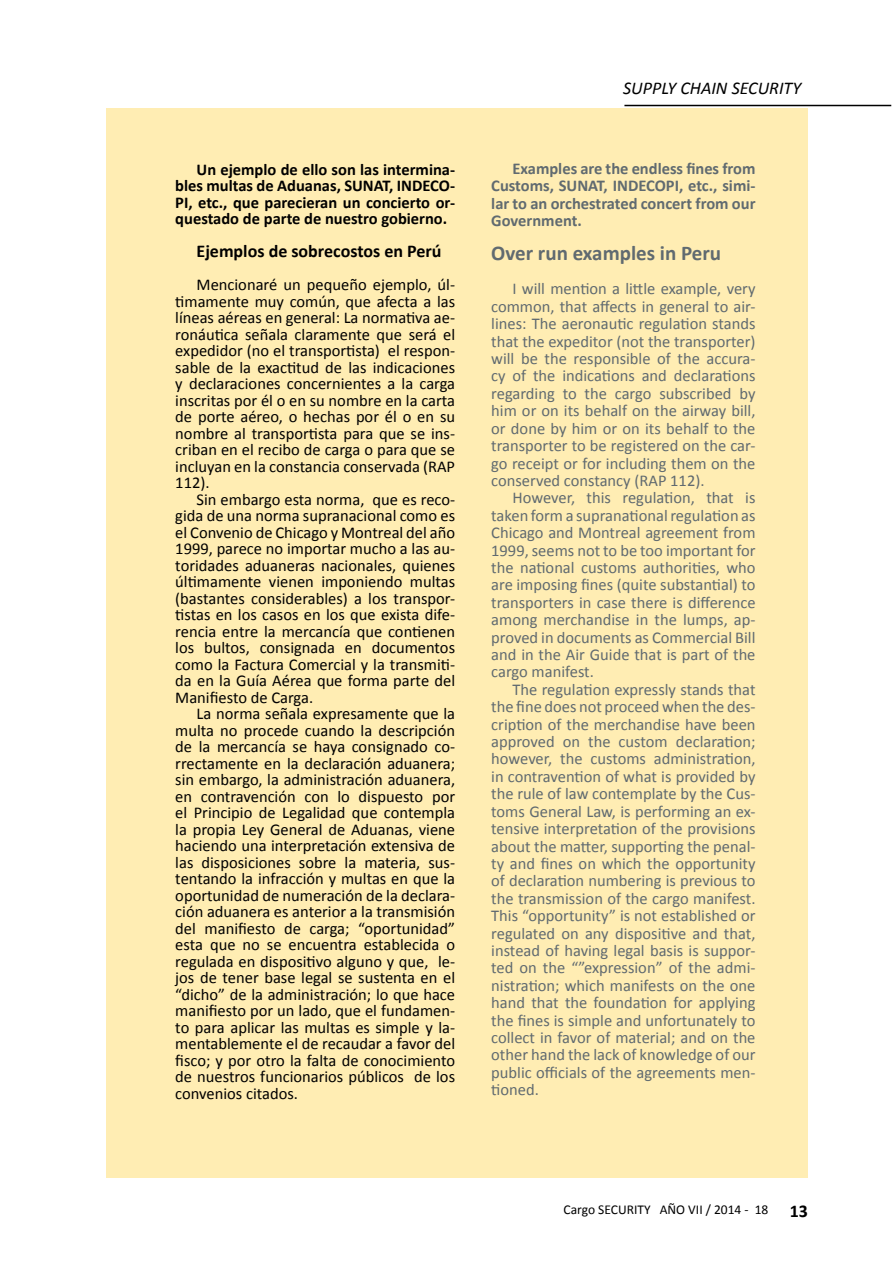
<style>
.page{position:relative;width:893px;height:1263px;background:#fff}
.page>*{position:absolute;margin:0;border:0;box-sizing:border-box;transform-origin:0 0}
.t1{font:700 21px "Calibri";color:#606a70}
.t2{font:700 18px "Calibri";color:#000}
.t3{font:italic 18px "Calibri";color:#000}
.t4{font:16.5px/16.5px "Calibri";color:#000;text-align:justify}
.t5{font:16.5px/17.4px "Calibri";color:#606a70;text-align:justify}
.t6{font:700 16.5px/16.5px "Calibri";color:#000;text-align:justify}
.t7{font:700 16.5px/17.1px "Calibri";color:#606a70;text-align:justify}
.t8{font:13.5px "Calibri";color:#000}
.s1{font-weight:700;font-size:18px}
</style>
<div class="page">
<div style="left:106px;top:108px;width:702px;height:1070px;background:#ffedb3"></div>
<hr style="left:624px;top:105px;width:267px;height:1px;background:#000">
<p class="t6" style="left:175px;top:161px;width:281px;text-indent:21px">Un ejemplo de ello son las intermina&shy;bles multas de Aduanas, SUNAT, INDECO-PI, etc., que parecieran un concierto or&shy;questado de parte de nuestro gobierno.</p>
<p class="t2" style="left:197px;top:240px;width:246px">Ejemplos de sobrecostos en Perú</p>
<p class="t4" style="left:175px;top:277px;width:281px;text-indent:21px">Mencionaré un pequeño ejemplo, úl&shy;timamente muy común, que afecta a las líneas aéreas en general: La normativa ae&shy;ronáutica señala claramente que será el expedidor (no el transportista) el respon&shy;sable de la exactitud de las indicaciones y declaraciones concernientes a la carga inscritas por él o en su nombre en la carta de porte aéreo, o hechas por él o en su nombre al transportista para que se ins&shy;criban en el recibo de carga o para que se incluyan en la constancia conservada (RAP 112).</p>
<p class="t4" style="left:175px;top:491px;width:281px;text-indent:21px">Sin embargo esta norma, que es reco&shy;gida de una norma supranacional como es el Convenio de Chicago y Montreal del año 1999, parece no importar mucho a las au&shy;toridades aduaneras nacionales, quienes últimamente vienen imponiendo multas (bastantes considerables) a los transpor&shy;tistas en los casos en los que exista dife&shy;rencia entre la mercancía que contienen los bultos, consignada en documentos como la Factura Comercial y la transmiti&shy;da en la Guía Aérea que forma parte del Manifiesto de Carga.</p>
<p class="t4" style="left:175px;top:706px;width:281px;text-indent:21px">La norma señala expresamente que la multa no procede cuando la descripción de la mercancía se haya consignado co&shy;rrectamente en la declaración aduanera; sin embargo, la administración aduanera, en contravención con lo dispuesto por el Principio de Legalidad que contempla la propia Ley General de Aduanas, viene haciendo una interpretación extensiva de las disposiciones sobre la materia, sus&shy;tentando la infracción y multas en que la oportunidad de numeración de la declara&shy;ción aduanera es anterior a la transmisión del manifiesto de carga; “oportunidad” esta que no se encuentra establecida o regulada en dispositivo alguno y que, le&shy;jos de tener base legal se sustenta en el “dicho” de la administración; lo que hace manifiesto por un lado, que el fundamen&shy;to para aplicar las multas es simple y la&shy;mentablemente el de recaudar a favor del fisco; y por otro la falta de conocimiento de nuestros funcionarios públicos de los convenios citados.</p>
<p class="t3" style="left:623px;top:76px;width:179px">SUPPLY CHAIN SECURITY</p>
<p class="t7" style="left:491px;top:160px;width:266px;text-indent:21px">Examples are the endless fines from Customs, SUNAT, INDECOPI, etc., simi&shy;lar to an orchestrated concert from our Government.</p>
<p class="t1" style="left:491px;top:239px;width:231px">Over run examples in Peru</p>
<p class="t5" style="left:491px;top:280px;width:266px;text-indent:21px">I will mention a little example, very common, that affects in general to air&shy;lines: The aeronautic regulation stands that the expeditor (not the transporter) will be the responsible of the accura&shy;cy of the indications and declarations regarding to the cargo subscribed by him or on its behalf on the airway bill, or done by him or on its behalf to the transporter to be registered on the car&shy;go receipt or for including them on the conserved constancy (RAP 112).</p>
<p class="t5" style="left:491px;top:489px;width:266px;text-indent:21px">However, this regulation, that is taken form a supranational regulation as Chicago and Montreal agreement from 1999, seems not to be too important for the national customs authorities, who are imposing fines (quite substantial) to transporters in case there is difference among merchandise in the lumps, ap&shy;proved in documents as Commercial Bill and in the Air Guide that is part of the cargo manifest.</p>
<p class="t5" style="left:491px;top:681px;width:266px;text-indent:21px">The regulation expressly stands that the fine does not proceed when the des&shy;cription of the merchandise have been approved on the custom declaration; however, the customs administration, in contravention of what is provided by the rule of law contemplate by the Cus&shy;toms General Law, is performing an ex&shy;tensive interpretation of the provisions about the matter, supporting the penal&shy;ty and fines on which the opportunity of declaration numbering is previous to the transmission of the cargo manifest.<br>This “opportunity” is not established or regulated on any dispositive and that, instead of having legal basis is suppor&shy;ted on the “”expression” of the admi&shy;nistration; which manifests on the one hand that the foundation for applying the fines is simple and unfortunately to collect in favor of material; and on the other hand the lack of knowledge of our public officials of the agreements men&shy;tioned.</p>
<p class="t8" style="left:564px;top:1200px;width:246px">Cargo SECURITY AÑO VII / 2014 - 18 <span class="s1">13</span></p>
</div>
